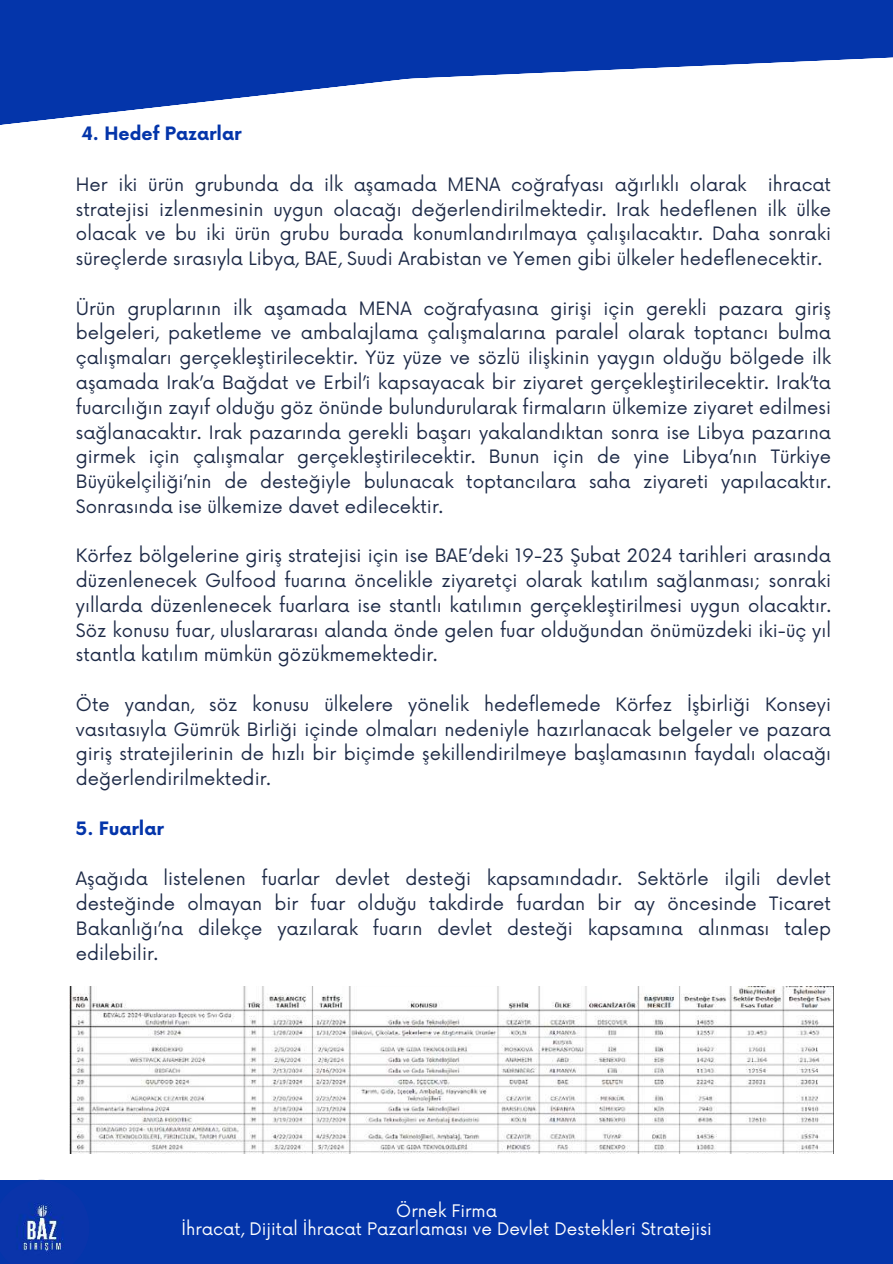
<style>
.page{position:relative;width:893px;height:1264px;background:#fff}
.page>*{position:absolute;margin:0;border:0;box-sizing:border-box;transform-origin:0 0}
.t1{font:18px/24.8px "Now";color:#1e2b48;text-align:justify}
.t2{font:700 18px "Now";color:#0435aa}
.t3{font:16.8px/18px "Now";color:#fff;text-align:center}
</style>
<div class="page">
<div style="left:0;top:1179px;width:892px;height:84px;background:#0435aa"></div>
<img style="left:70px;top:986px;width:763px;height:167px">
<img style="left:0;top:1179px;width:89px;height:76px">
<svg style="left:0;top:0;width:892px;height:125px;fill:#0435aa"></svg>
<p class="t2" style="left:81px;top:120px;width:162px">4. Hedef Pazarlar</p>
<p class="t1" style="left:76px;top:171px;width:756px">Her iki ürün grubunda da ilk aşamada MENA coğrafyası ağırlıklı olarak ihracat stratejisi izlenmesinin uygun olacağı değerlendirilmektedir. Irak hedeflenen ilk ülke olacak ve bu iki ürün grubu burada konumlandırılmaya çalışılacaktır. Daha sonraki süreçlerde sırasıyla Libya, BAE, Suudi Arabistan ve Yemen gibi ülkeler hedeflenecektir.</p>
<p class="t1" style="left:76px;top:294px;width:756px">Ürün gruplarının ilk aşamada MENA coğrafyasına girişi için gerekli pazara giriş belgeleri, paketleme ve ambalajlama çalışmalarına paralel olarak toptancı bulma çalışmaları gerçekleştirilecektir. Yüz yüze ve sözlü ilişkinin yaygın olduğu bölgede ilk aşamada Irak’a Bağdat ve Erbil’i kapsayacak bir ziyaret gerçekleştirilecektir. Irak’ta fuarcılığın zayıf olduğu göz önünde bulundurularak firmaların ülkemize ziyaret edilmesi sağlanacaktır. Irak pazarında gerekli başarı yakalandıktan sonra ise Libya pazarına girmek için çalışmalar gerçekleştirilecektir. Bunun için de yine Libya’nın Türkiye Büyükelçiliği’nin de desteğiyle bulunacak toptancılara saha ziyareti yapılacaktır.<br>Sonrasında ise ülkemize davet edilecektir.</p>
<p class="t1" style="left:76px;top:542px;width:756px">Körfez bölgelerine giriş stratejisi için ise BAE’deki 19-23 Şubat 2024 tarihleri arasında düzenlenecek Gulfood fuarına öncelikle ziyaretçi olarak katılım sağlanması; sonraki yıllarda düzenlenecek fuarlara ise stantlı katılımın gerçekleştirilmesi uygun olacaktır.<br>Söz konusu fuar, uluslararası alanda önde gelen fuar olduğundan önümüzdeki iki-üç yıl stantla katılım mümkün gözükmemektedir.</p>
<p class="t1" style="left:76px;top:690px;width:756px">Öte yandan, söz konusu ülkelere yönelik hedeflemede Körfez İşbirliği Konseyi vasıtasıyla Gümrük Birliği içinde olmaları nedeniyle hazırlanacak belgeler ve pazara giriş stratejilerinin de hızlı bir biçimde şekillendirilmeye başlamasının faydalı olacağı değerlendirilmektedir.</p>
<p class="t2" style="left:76px;top:814px;width:90px">5. Fuarlar</p>
<p class="t1" style="left:76px;top:865px;width:756px">Aşağıda listelenen fuarlar devlet desteği kapsamındadır. Sektörle ilgili devlet desteğinde olmayan bir fuar olduğu takdirde fuardan bir ay öncesinde Ticaret Bakanlığı’na dilekçe yazılarak fuarın devlet desteği kapsamına alınması talep edilebilir.</p>
<p class="t3" style="left:181px;top:1200px;width:532px">Örnek Firma<br>İhracat, Dijital İhracat Pazarlaması ve Devlet Destekleri Stratejisi</p>
</div>
